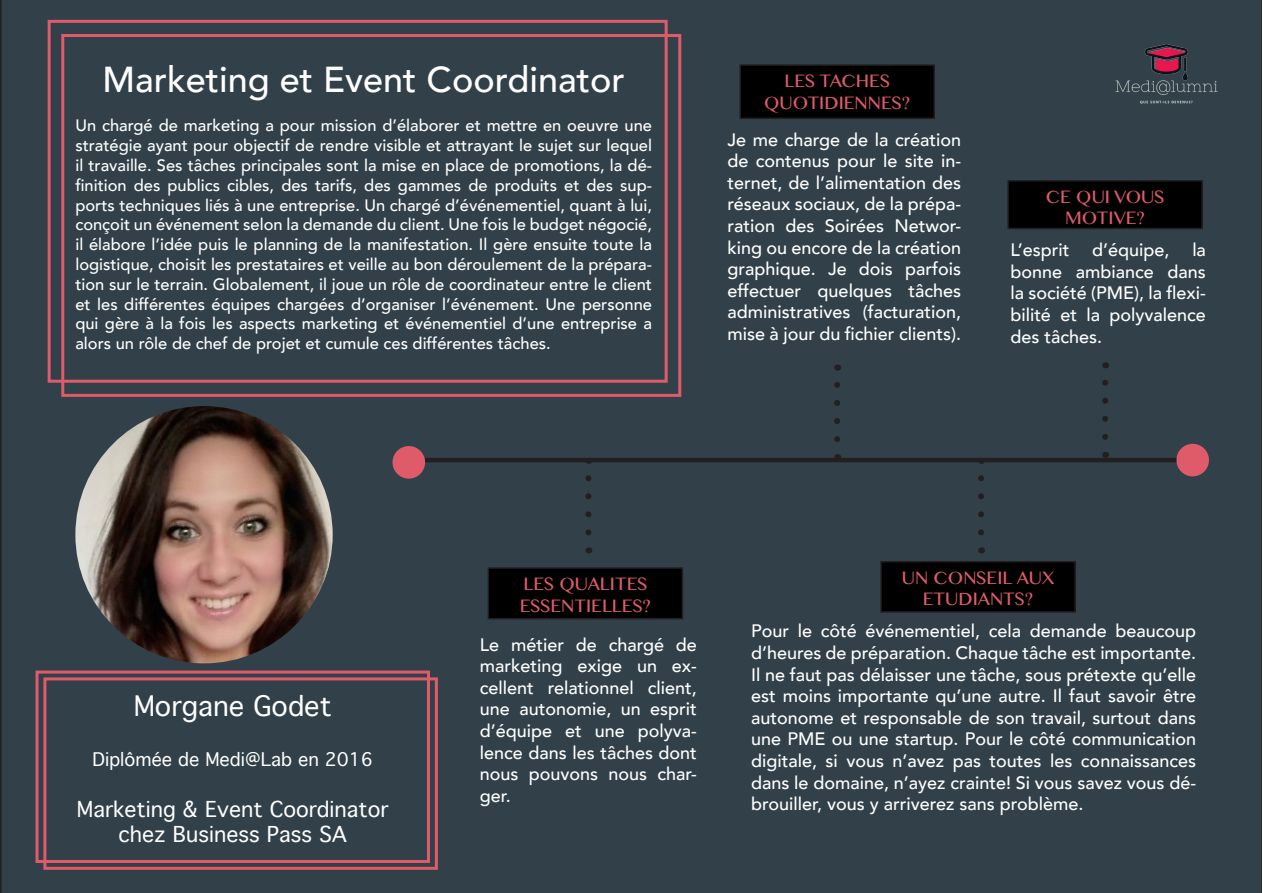
<style>
.page{position:relative;width:1263px;height:893px;background:#fff}
.page>*{position:absolute;margin:0;border:0;box-sizing:border-box;transform-origin:0 0}
.t1{font:500 36px "Avenir";color:#fff}
.t2{font:300 27px "Thonburi";color:#fff}
.t3{font:300 21px/25.2px "Thonburi";color:#fff;text-align:center}
.t4{font:500 18px/21.6px "Avenir";color:#fff;text-align:justify}
.t5{font:18px/21.6px "Oriya MN";color:#e05b6a;text-align:center}
.t6{font:300 18px "Thonburi";color:#fff}
.t7{font:500 16.5px/19.8px "Avenir";color:#fff;text-align:justify}
</style>
<div class="page">
<div style="left:0;top:0;width:1262px;height:893px;background:#324149"></div>
<img style="left:75px;top:406px;width:258px;height:257px;border-radius:129px">
<div style="left:1176px;top:444px;width:33px;height:32px;background:#e05b6a;border-radius:50%"></div>
<div style="left:392px;top:446px;width:33px;height:33px;background:#e05b6a;border-radius:50%"></div>
<hr style="left:425px;top:458px;width:751px;height:4px;background:#231f20">
<div style="left:43px;top:677px;width:395px;height:193px;border:3px solid #e05b6a"></div>
<svg style="left:585px;top:470px;width:6px;height:62px"></svg>
<svg style="left:834px;top:365px;width:6px;height:74px"></svg>
<svg style="left:978px;top:470px;width:6px;height:62px"></svg>
<svg style="left:1102px;top:374px;width:6px;height:63px"></svg>
<div style="left:740px;top:65px;width:194px;height:53px;background:#000"></div>
<div style="left:739px;top:64px;width:196px;height:55px;border:2px solid #231f20"></div>
<div style="left:488px;top:568px;width:194px;height:51px;background:#000"></div>
<div style="left:488px;top:567px;width:195px;height:52px;border:2px solid #231f20"></div>
<div style="left:1008px;top:181px;width:194px;height:47px;background:#000"></div>
<div style="left:1007px;top:180px;width:196px;height:49px;border:2px solid #231f20"></div>
<div style="left:881px;top:562px;width:194px;height:50px;background:#000"></div>
<div style="left:880px;top:561px;width:196px;height:52px;border:2px solid #231f20"></div>
<div style="left:61px;top:34px;width:620px;height:363px;border:3px solid #e05b6a"></div>
<div style="left:48px;top:20px;width:620px;height:363px;border:3px solid #e05b6a"></div>
<img style="left:1091px;top:20px;width:151px;height:99px">
<div style="left:36px;top:671px;width:394px;height:192px;border:3px solid #e05b6a"></div>
<h1 class="t1" style="left:103px;top:56px;width:524px">Marketing et Event Coordinator</h1>
<p class="t7" style="left:75px;top:116px;width:578px">Un chargé de marketing a pour mission d’élaborer et mettre en oeuvre une stratégie ayant pour objectif de rendre visible et attrayant le sujet sur lequel il travaille. Ses tâches principales sont la mise en place de promotions, la dé&shy;finition des publics cibles, des tarifs, des gammes de produits et des sup&shy;ports techniques liés à une entreprise. Un chargé d’événementiel, quant à lui, conçoit un événement selon la demande du client. Une fois le budget négocié, il élabore l’idée puis le planning de la manifestation. Il gère ensuite toute la logistique, choisit les prestataires et veille au bon déroulement de la prépara&shy;tion sur le terrain. Globalement, il joue un rôle de coordinateur entre le client et les différentes équipes chargées d’organiser l’événement. Une personne qui gère à la fois les aspects marketing et événementiel d’une entreprise a alors un rôle de chef de projet et cumule ces différentes tâches.</p>
<p class="t5" style="left:764px;top:71px;width:148px">LES TACHES<br>QUOTIDIENNES?</p>
<p class="t4" style="left:727px;top:129px;width:235px">Je me charge de la création de contenus pour le site in&shy;ternet, de l’alimentation des réseaux sociaux, de la prépa&shy;ration des Soirées Networ&shy;king ou encore de la création graphique. Je dois parfois effectuer quelques tâches administratives (facturation, mise à jour du fichier clients).</p>
<p class="t5" style="left:1046px;top:186px;width:120px">CE QUI VOUS<br>MOTIVE?</p>
<p class="t4" style="left:1010px;top:240px;width:197px;text-indent:182px">la bonne ambiance dans la société (PME), la flexi&shy;bilité et la polyvalence des tâches.</p>
<p class="t4" style="left:1010px;top:240px;width:60px">L’esprit</p>
<p class="t4" style="left:1092px;top:240px;width:79px">d’équipe,</p>
<h2 class="t2" style="left:134px;top:687px;width:200px">Morgane Godet</h2>
<p class="t6" style="left:93px;top:747px;width:282px">Diplômée de Medi@Lab en 2016</p>
<p class="t3" style="left:77px;top:795px;width:313px">Marketing &amp; Event Coordinator chez Business Pass SA</p>
<p class="t5" style="left:520px;top:574px;width:133px;text-align:left">LES QUALITES<br>ESSENTIELLES?</p>
<p class="t4" style="left:480px;top:634px;width:219px">Le métier de chargé de marketing exige un ex&shy;cellent relationnel client, une autonomie, un esprit d’équipe et une polyva&shy;lence dans les tâches dont nous pouvons nous char&shy;ger.</p>
<p class="t5" style="left:902px;top:567px;width:154px">UN CONSEIL AUX<br>ETUDIANTS?</p>
<p class="t4" style="left:751px;top:621px;width:446px">Pour le côté événementiel, cela demande beaucoup d’heures de préparation. Chaque tâche est importante.<br>Il ne faut pas délaisser une tâche, sous prétexte qu’elle est moins importante qu’une autre. Il faut savoir être autonome et responsable de son travail, surtout dans une PME ou une startup. Pour le côté communication digitale, si vous n’avez pas toutes les connaissances dans le domaine, n’ayez crainte! Si vous savez vous dé&shy;brouiller, vous y arriverez sans problème.</p>
</div>
